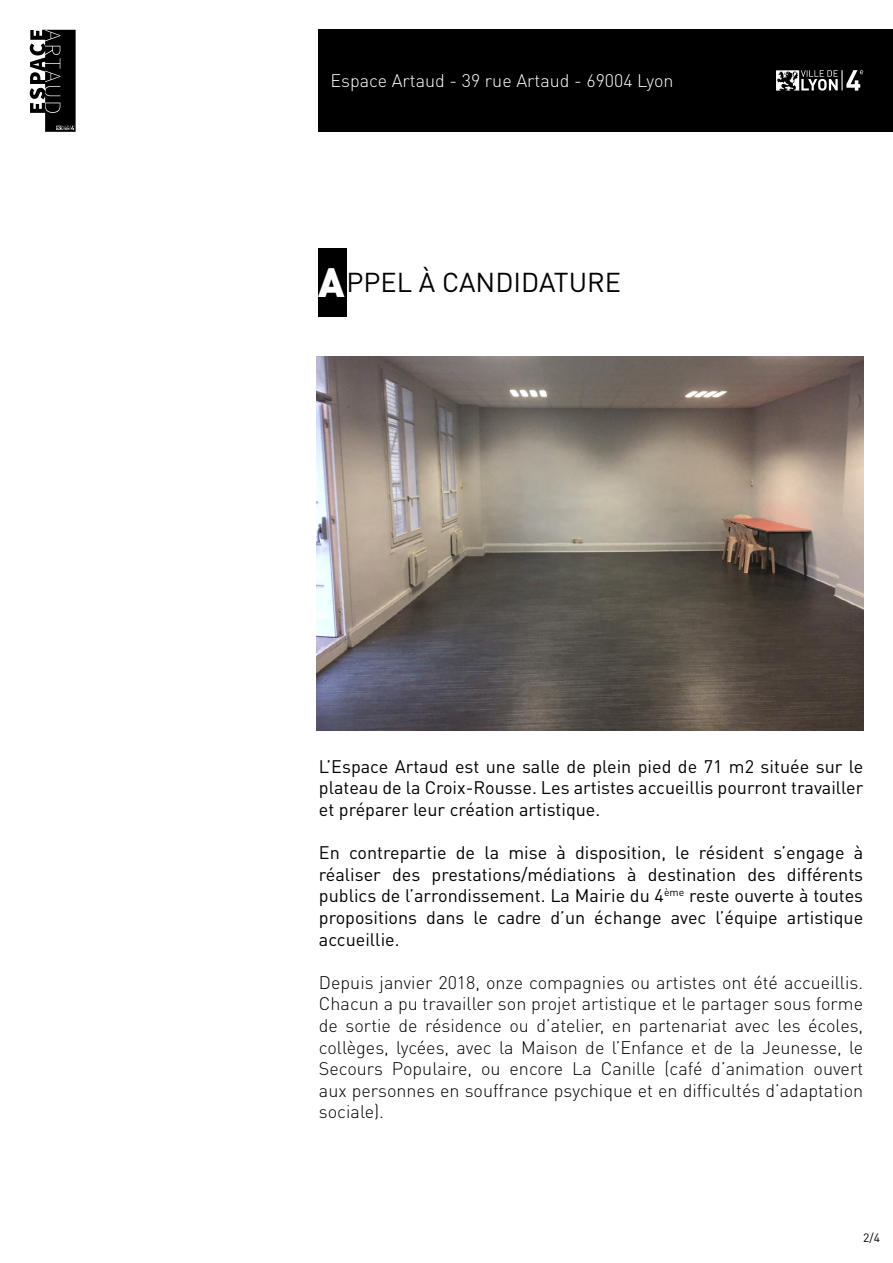
<style>
.page{position:relative;width:893px;height:1263px;background:#fff}
.page>*{position:absolute;margin:0;border:0;box-sizing:border-box;transform-origin:0 0}
.t1{font:27px "DIN Pro";color:#000}
.t2{font:18px/21.6px "DIN Pro";color:#000;text-align:justify}
.t3{font:300 18px/21.6px "DIN Pro";color:#000;text-align:justify}
.t4{font:300 18px "DIN Pro";color:#fff}
.t5{font:12px "DIN Pro";color:#000}
.s1{font-weight:900;font-size:40.5px;color:#fff}
</style>
<div class="page">
<svg style="left:30px;top:30px;width:46px;height:102px"></svg>
<div style="left:318px;top:249px;width:29px;height:68px;background:#000"></div>
<img style="left:317px;top:356px;width:546px;height:374px">
<div style="left:318px;top:30px;width:574px;height:102px;background:#000"></div>
<svg style="left:776px;top:70px;width:62px;height:21px"></svg>
<hr style="left:841px;top:70px;width:2px;height:20px;background:#fff">
<svg style="left:846px;top:70px;width:17px;height:21px"></svg>
<p class="t4" style="left:330px;top:68px;width:345px">Espace Artaud - 39 rue Artaud - 69004 Lyon</p>
<h1 class="t1" style="left:318px;top:264px;width:305px"><span class="s1">A</span>PPEL À CANDIDATURE</h1>
<p class="t2" style="left:319px;top:755px;width:546px">L’Espace Artaud est une salle de plein pied de 71 m2 située sur le plateau de la Croix-Rousse. Les artistes accueillis pourront travailler et préparer leur création artistique.</p>
<p class="t2" style="left:319px;top:841px;width:546px">En contrepartie de la mise à disposition, le résident s’engage à réaliser des prestations/médiations à destination des différents publics de l’arrondissement. La Mairie du 4<sup>ème</sup> reste ouverte à toutes propositions dans le cadre d’un échange avec l’équipe artistique accueillie.</p>
<p class="t3" style="left:319px;top:971px;width:546px">Depuis janvier 2018, onze compagnies ou artistes ont été accueillis.<br>Chacun a pu travailler son projet artistique et le partager sous forme de sortie de résidence ou d’atelier, en partenariat avec les écoles, collèges, lycées, avec la Maison de l’Enfance et de la Jeunesse, le Secours Populaire, ou encore La Canille (café d’animation ouvert aux personnes en souffrance psychique et en difficultés d’adaptation sociale).</p>
<p class="t5" style="left:863px;top:1230px;width:18px">2/4</p>
</div>
